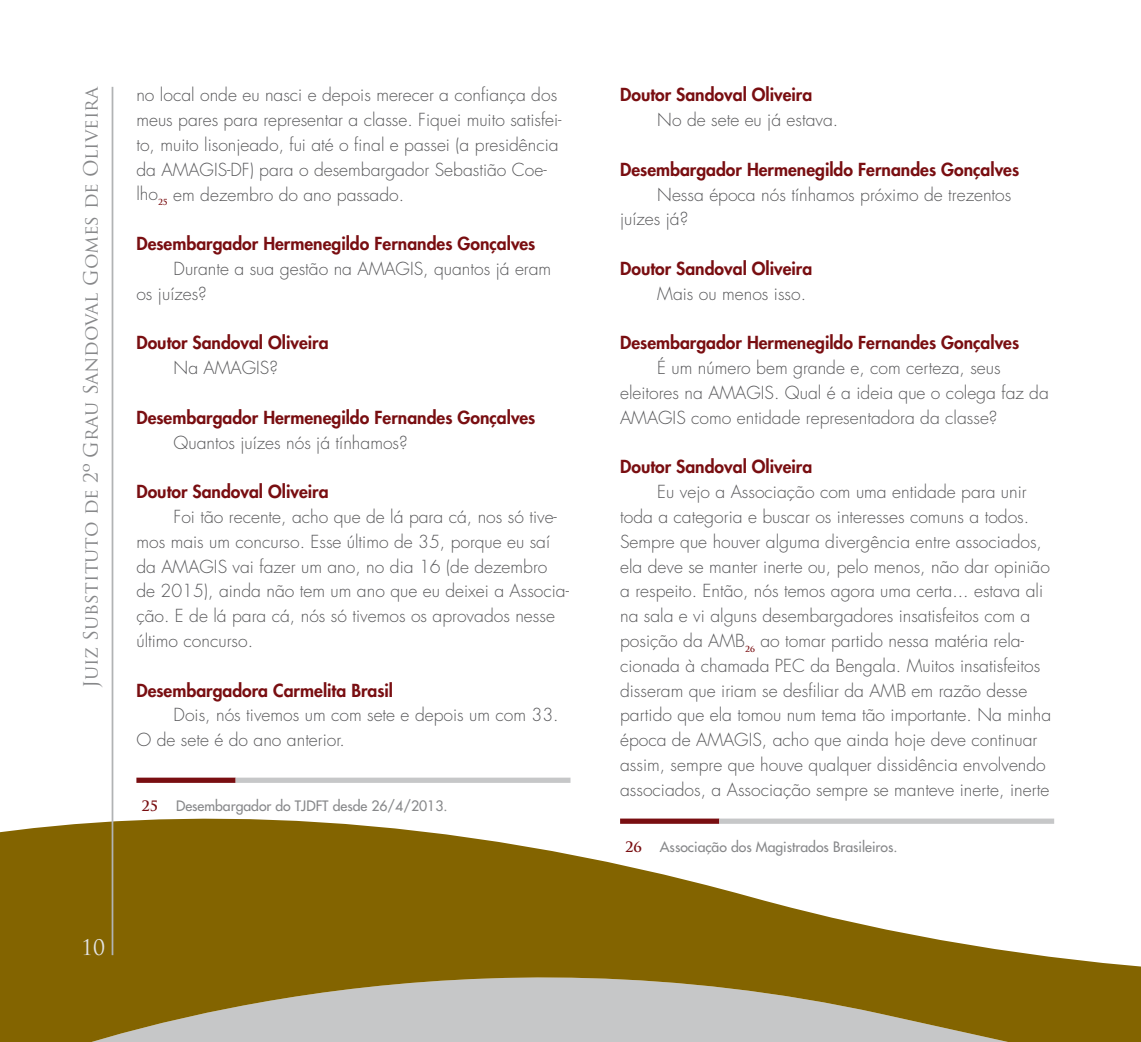
<style>
.page{position:relative;width:1141px;height:1042px;background:#fff}
.page>*{position:absolute;margin:0;border:0;box-sizing:border-box;transform-origin:0 0}
.t1{font:21px "Trajan Pro";color:#e3e4e4}
.t2{font:19.25px "Trajan Pro";color:#87888a}
.t3{font:300 17.5px/24.8px "Futura Std";color:#58585a}
.t4{font:800 17.5px "Futura Std";color:#790e11}
.t5{font:500 14px "Futura Std";color:#87888a}
.t6{font:700 14px "Trajan Pro";color:#790e11}
</style>
<div class="page">
<svg style="left:0;top:819px;width:1141px;height:223px;fill:#836400"></svg>
<hr style="left:112px;top:87px;width:1px;height:868px;background:#b1b3b4">
<div style="left:136px;top:777px;width:100px;height:6px;background:#790e11"></div>
<div style="left:236px;top:777px;width:334px;height:6px;background:#c6c7c8"></div>
<div style="left:620px;top:818px;width:99px;height:6px;background:#790e11"></div>
<div style="left:719px;top:818px;width:335px;height:6px;background:#c6c7c8"></div>
<p class="t2" style="left:79px;top:688px;width:604px;rotate:-90deg">Juiz Substituto de 2º Grau Sandoval Gomes de Oliveira</p>
<p class="t3" style="left:136px;top:83px;width:427px">no local onde eu nasci e depois merecer a confiança dos meus pares para representar a classe. Fiquei muito satisfei&shy;to, muito lisonjeado, fui até o final e passei (a presidência da AMAGIS-DF) para o desembargador Sebastião Coe&shy;lho<sub>25</sub> em dezembro do ano passado.</p>
<p class="t4" style="left:136px;top:233px;width:401px">Desembargador Hermenegildo Fernandes Gonçalves</p>
<p class="t3" style="left:136px;top:257px;width:416px;text-indent:37px">Durante a sua gestão na AMAGIS, quantos já eram os juízes?</p>
<p class="t4" style="left:136px;top:332px;width:194px">Doutor Sandoval Oliveira</p>
<p class="t3" style="left:174px;top:356px;width:106px">Na AMAGIS?</p>
<p class="t4" style="left:136px;top:406px;width:401px">Desembargador Hermenegildo Fernandes Gonçalves</p>
<p class="t3" style="left:174px;top:430px;width:236px">Quantos juízes nós já tínhamos?</p>
<p class="t4" style="left:136px;top:481px;width:194px">Doutor Sandoval Oliveira</p>
<p class="t3" style="left:136px;top:505px;width:434px;text-indent:37px">Foi tão recente, acho que de lá para cá, nos só tive&shy;mos mais um concurso. Esse último de 35, porque eu saí da AMAGIS vai fazer um ano, no dia 16 (de dezembro de 2015), ainda não tem um ano que eu deixei a Associa&shy;ção. E de lá para cá, nós só tivemos os aprovados nesse último concurso.</p>
<p class="t4" style="left:136px;top:679px;width:258px">Desembargadora Carmelita Brasil</p>
<p class="t3" style="left:136px;top:703px;width:424px;text-indent:37px">Dois, nós tivemos um com sete e depois um com 33.<br>O de sete é do ano anterior.</p>
<p class="t6" style="left:141px;top:797px;width:18px">25</p>
<p class="t5" style="left:176px;top:797px;width:273px">Desembargador do TJDFT desde 26/4/2013.</p>
<p class="t1" style="left:81px;top:934px;width:25px">10</p>
<p class="t4" style="left:620px;top:84px;width:194px">Doutor Sandoval Oliveira</p>
<p class="t3" style="left:657px;top:108px;width:183px">No de sete eu já estava.</p>
<p class="t4" style="left:620px;top:158px;width:401px">Desembargador Hermenegildo Fernandes Gonçalves</p>
<p class="t3" style="left:620px;top:182px;width:393px;text-indent:37px">Nessa época nós tínhamos próximo de trezentos juízes já?</p>
<p class="t4" style="left:620px;top:257px;width:194px">Doutor Sandoval Oliveira</p>
<p class="t3" style="left:657px;top:281px;width:150px">Mais ou menos isso.</p>
<p class="t4" style="left:620px;top:332px;width:401px">Desembargador Hermenegildo Fernandes Gonçalves</p>
<p class="t3" style="left:620px;top:356px;width:430px;text-indent:37px">É um número bem grande e, com certeza, seus eleitores na AMAGIS. Qual é a ideia que o colega faz da<br>AMAGIS como entidade representadora da classe?</p>
<p class="t4" style="left:620px;top:456px;width:194px">Doutor Sandoval Oliveira</p>
<p class="t3" style="left:620px;top:480px;width:433px;text-indent:37px">Eu vejo a Associação com uma entidade para unir toda a categoria e buscar os interesses comuns a todos.<br>Sempre que houver alguma divergência entre associados, ela deve se manter inerte ou, pelo menos, não dar opinião a respeito. Então, nós temos agora uma certa... estava ali na sala e vi alguns desembargadores insatisfeitos com a posição da AMB<sub>26</sub> ao tomar partido nessa matéria rela&shy;cionada à chamada PEC da Bengala. Muitos insatisfeitos disseram que iriam se desfiliar da AMB em razão desse partido que ela tomou num tema tão importante. Na minha época de AMAGIS, acho que ainda hoje deve continuar assim, sempre que houve qualquer dissidência envolvendo associados, a Associação sempre se manteve inerte, inerte</p>
<p class="t6" style="left:625px;top:838px;width:18px">26</p>
<p class="t5" style="left:660px;top:838px;width:239px">Associação dos Magistrados Brasileiros.</p>
</div>
